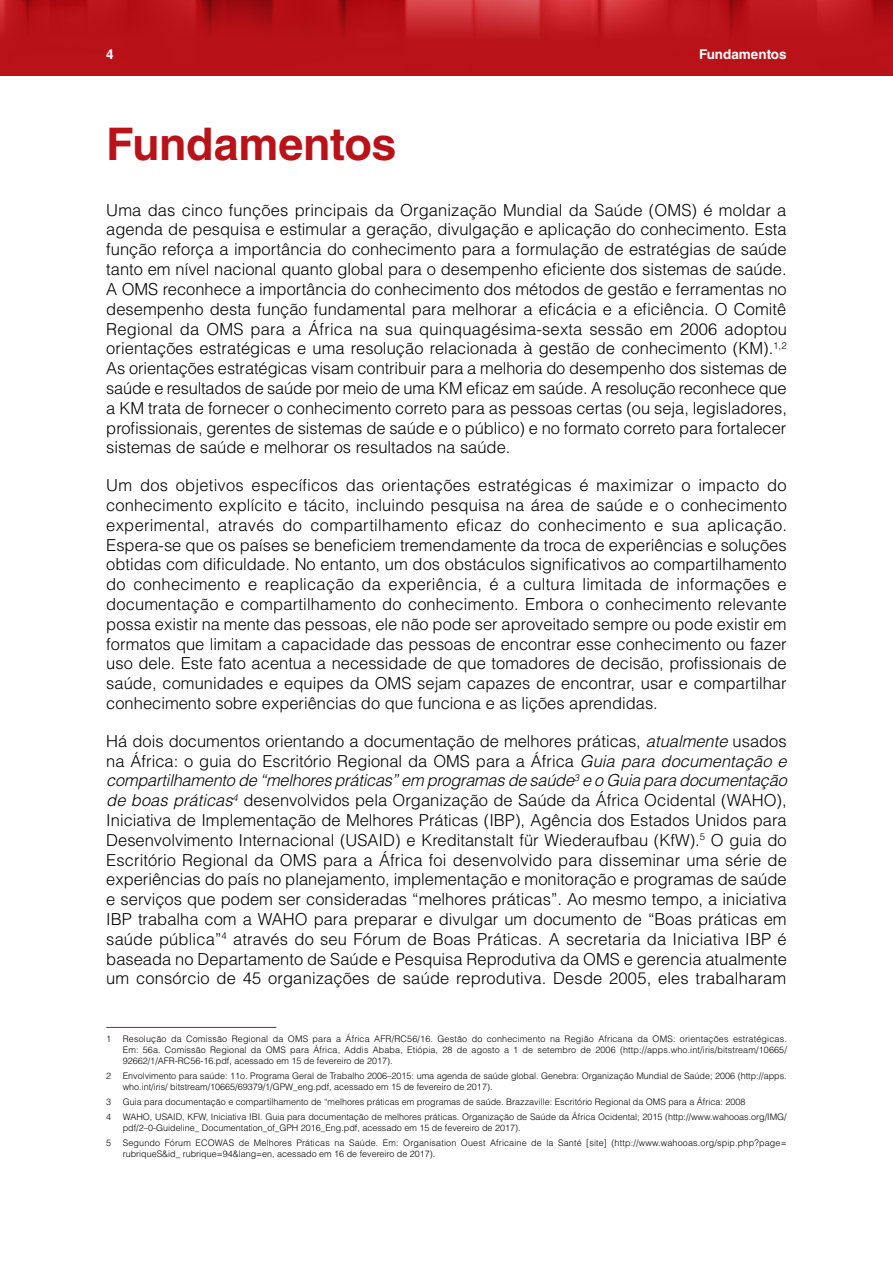
<style>
.page{position:relative;width:893px;height:1263px;background:#fff}
.page>*{position:absolute;margin:0;border:0;box-sizing:border-box;transform-origin:0 0}
.t1{font:700 45px "Helvetica LT Std";letter-spacing:-.01em;color:#b91319}
.t2{font:300 16.5px/19.8px "Helvetica LT Std";color:#000;text-align:justify}
.t3{font:700 13.5px "Helvetica LT Std";color:#fff}
.t4{font:300 9px/10.8px "Helvetica LT Std";color:#000}
.s1{font-style:italic}
</style>
<div class="page">
<img style="left:0;top:0;width:893px;height:76px">
<hr style="left:106px;top:1027px;width:170px;height:1px;background:#b91319">
<p class="t3" style="left:106px;top:46px;width:9px">4</p>
<p class="t3" style="left:699px;top:46px;width:89px">Fundamentos</p>
<h1 class="t1" style="left:106px;top:117px;width:292px">Fundamentos</h1>
<p class="t2" style="left:106px;top:200px;width:682px">Uma das cinco funções principais da Organização Mundial da Saúde (OMS) é moldar a agenda de pesquisa e estimular a geração, divulgação e aplicação do conhecimento. Esta função reforça a importância do conhecimento para a formulação de estratégias de saúde tanto em nível nacional quanto global para o desempenho eficiente dos sistemas de saúde.<br>A OMS reconhece a importância do conhecimento dos métodos de gestão e ferramentas no desempenho desta função fundamental para melhorar a eficácia e a eficiência. O Comitê Regional da OMS para a África na sua quinquagésima-sexta sessão em 2006 adoptou orientações estratégicas e uma resolução relacionada à gestão de conhecimento (KM).<sup>1,2<br></sup>As orientações estratégicas visam contribuir para a melhoria do desempenho dos sistemas de saúde e resultados de saúde por meio de uma KM eficaz em saúde. A resolução reconhece que a KM trata de fornecer o conhecimento correto para as pessoas certas (ou seja, legisladores, profissionais, gerentes de sistemas de saúde e o público) e no formato correto para fortalecer sistemas de saúde e melhorar os resultados na saúde.</p>
<p class="t2" style="left:106px;top:475px;width:682px">Um dos objetivos específicos das orientações estratégicas é maximizar o impacto do conhecimento explícito e tácito, incluindo pesquisa na área de saúde e o conhecimento experimental, através do compartilhamento eficaz do conhecimento e sua aplicação.<br>Espera-se que os países se beneficiem tremendamente da troca de experiências e soluções obtidas com dificuldade. No entanto, um dos obstáculos significativos ao compartilhamento do conhecimento e reaplicação da experiência, é a cultura limitada de informações e documentação e compartilhamento do conhecimento. Embora o conhecimento relevante possa existir na mente das pessoas, ele não pode ser aproveitado sempre ou pode existir em formatos que limitam a capacidade das pessoas de encontrar esse conhecimento ou fazer uso dele. Este fato acentua a necessidade de que tomadores de decisão, profissionais de saúde, comunidades e equipes da OMS sejam capazes de encontrar, usar e compartilhar conhecimento sobre experiências do que funciona e as lições aprendidas.</p>
<p class="t2" style="left:106px;top:731px;width:682px">Há dois documentos orientando a documentação de melhores práticas, <span class="s1">atualmente</span> usados na África: o guia do Escritório Regional da OMS para a África <span class="s1">Guia para documentação e compartilhamento de “melhores práticas” em programas de saúde</span><sup>3</sup> <span class="s1">e o Guia para documentação de boas práticas</span><sup>4</sup> desenvolvidos pela Organização de Saúde da África Ocidental (WAHO), Iniciativa de Implementação de Melhores Práticas (IBP), Agência dos Estados Unidos para Desenvolvimento Internacional (USAID) e Kreditanstalt für Wiederaufbau (KfW).<sup>5</sup> O guia do Escritório Regional da OMS para a África foi desenvolvido para disseminar uma série de experiências do país no planejamento, implementação e monitoração e programas de saúde e serviços que podem ser consideradas “melhores práticas”. Ao mesmo tempo, a iniciativa IBP trabalha com a WAHO para preparar e divulgar um documento de “Boas práticas em saúde pública”<sup>4</sup> através do seu Fórum de Boas Práticas. A secretaria da Iniciativa IBP é baseada no Departamento de Saúde e Pesquisa Reprodutiva da OMS e gerencia atualmente um consórcio de 45 organizações de saúde reprodutiva. Desde 2005, eles trabalharam</p>
<p class="t4" style="left:106px;top:1034px;width:7px">1</p>
<p class="t4" style="left:123px;top:1034px;width:666px;text-align:justify">Resolução da Comissão Regional da OMS para a África AFR/RC56/16. Gestão do conhecimento na Região Africana da OMS: orientações estratégicas.<br>Em: 56a. Comissão Regional da OMS para África, Addis Ababa, Etiópia, 28 de agosto a 1 de setembro de 2006 (http://apps.who.int/iris/bitstream/10665/ 92662/1/AFR-RC56-16.pdf, acessado em 15 de fevereiro de 2017).</p>
<p class="t4" style="left:106px;top:1070px;width:7px">2</p>
<p class="t4" style="left:123px;top:1070px;width:665px">Envolvimento para saúde: 11o. Programa Geral de Trabalho 2006–2015: uma agenda de saúde global. Genebra: Organização Mundial de Saúde; 2006 (http://apps. who.int/iris/ bitstream/10665/69379/1/GPW_eng.pdf, acessado em 15 de fevereiro de 2017).</p>
<p class="t4" style="left:106px;top:1096px;width:7px">3</p>
<p class="t4" style="left:123px;top:1096px;width:624px">Guia para documentação e compartilhamento de “melhores práticas em programas de saúde. Brazzaville: Escritório Regional da OMS para a África: 2008</p>
<p class="t4" style="left:106px;top:1111px;width:7px">4</p>
<p class="t4" style="left:123px;top:1111px;width:665px">WAHO, USAID, KFW, Iniciativa IBI. Guia para documentação de melhores práticas. Organização de Saúde da África Ocidental; 2015 (http://www.wahooas.org/IMG/ pdf/2–0-Guideline_ Documentation_of_GPH 2016_Eng.pdf, acessado em 15 de fevereiro de 2017).</p>
<p class="t4" style="left:106px;top:1137px;width:7px">5</p>
<p class="t4" style="left:123px;top:1137px;width:665px">Segundo Fórum ECOWAS de Melhores Práticas na Saúde. Em: Organisation Ouest Africaine de la Santé [site] (http://www.wahooas.org/spip.php?page= rubriqueS&amp;id_ rubrique=94&amp;lang=en, acessado em 16 de fevereiro de 2017).</p>
</div>
